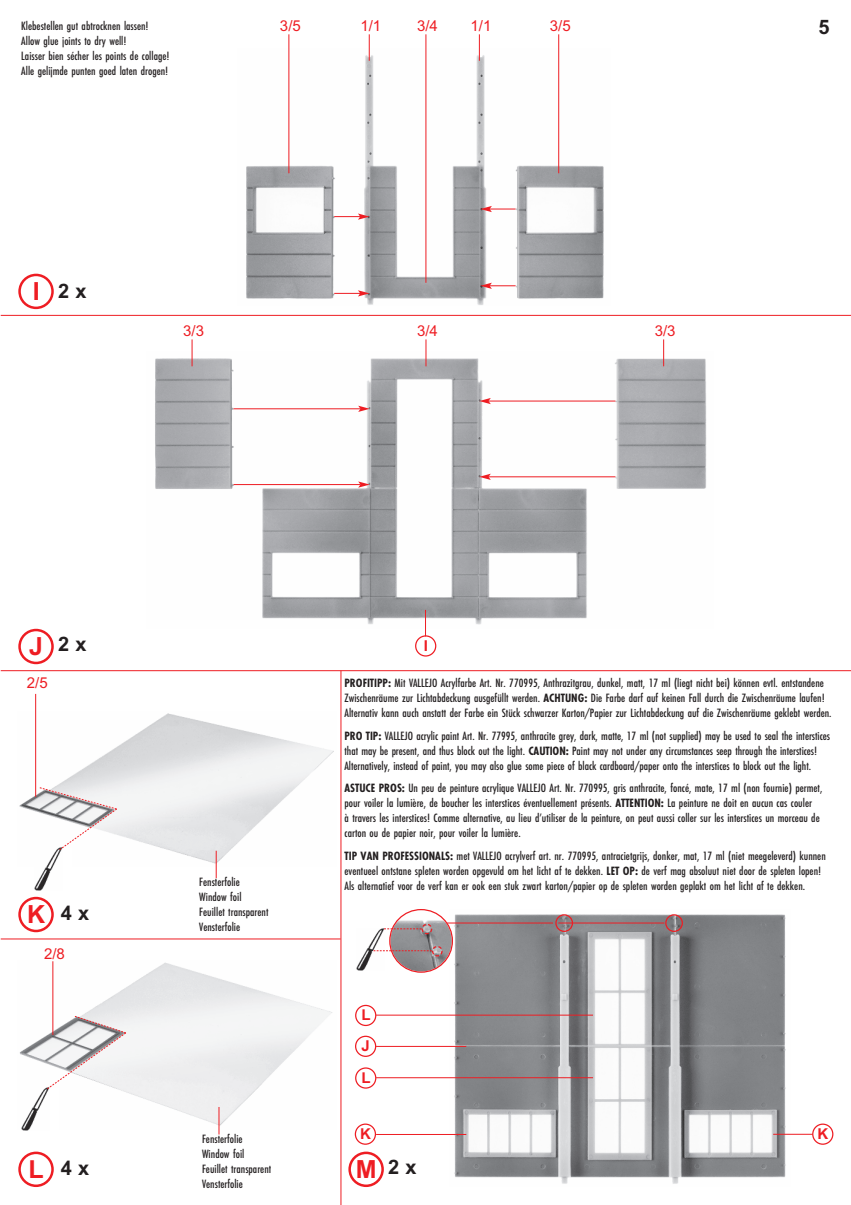
<style>
.page{position:relative;width:851px;height:1205px;background:#fff}
.page>*{position:absolute;margin:0;border:0;box-sizing:border-box;transform-origin:0 0}
.t1{font:700 25px "Arial";color:#ee1d23}
.t2{font:700 20px "Arial";color:#231f20}
.t3{font:15px "Arial";color:#ee1d23}
.t4{font:700 15px "Arial";color:#ee1d23}
.t5{font:12.5px/15px "Futura EF Medium Con";color:#231f20}
.s1{font-family:"Futura EF Bold Con"}
</style>
<div class="page">
<img style="left:19px;top:711px;width:315px;height:155px">
<img style="left:19px;top:961px;width:313px;height:168px">
<img style="left:449px;top:914px;width:340px;height:270px">
<img style="left:246px;top:49px;width:358px;height:256px">
<img style="left:155px;top:352px;width:552px;height:273px">
<hr style="left:340px;top:670px;width:1px;height:535px;background:#ee1d23">
<hr style="left:1px;top:315px;width:849px;height:1px;background:#ee1d23">
<hr style="left:1px;top:670px;width:849px;height:1px;background:#ee1d23">
<hr style="left:1px;top:938px;width:339px;height:1px;background:#ee1d23">
<svg style="left:480px;top:206px;width:35px;height:6px"></svg>
<svg style="left:480px;top:283px;width:35px;height:6px"></svg>
<svg style="left:334px;top:213px;width:35px;height:7px"></svg>
<svg style="left:334px;top:290px;width:35px;height:6px"></svg>
<svg style="left:369px;top:34px;width:1px;height:27px"></svg>
<svg style="left:479px;top:34px;width:1px;height:27px"></svg>
<hr style="left:425px;top:34px;width:1px;height:249px;background:#ee1d23">
<hr style="left:288px;top:34px;width:1px;height:139px;background:#ee1d23">
<svg style="left:425px;top:339px;width:1px;height:27px"></svg>
<svg style="left:192px;top:339px;width:1px;height:27px"></svg>
<svg style="left:663px;top:339px;width:1px;height:27px"></svg>
<hr style="left:558px;top:34px;width:1px;height:139px;background:#ee1d23">
<hr style="left:488px;top:476px;width:127px;height:1px;background:#ee1d23">
<svg style="left:479px;top:474px;width:11px;height:6px"></svg>
<hr style="left:488px;top:401px;width:127px;height:1px;background:#ee1d23">
<svg style="left:479px;top:398px;width:11px;height:6px"></svg>
<hr style="left:233px;top:484px;width:127px;height:1px;background:#ee1d23">
<svg style="left:358px;top:481px;width:11px;height:7px"></svg>
<hr style="left:233px;top:408px;width:127px;height:1px;background:#ee1d23">
<svg style="left:358px;top:406px;width:11px;height:6px"></svg>
<hr style="left:376px;top:1134px;width:90px;height:1px;background:#ee1d23">
<hr style="left:376px;top:1046px;width:90px;height:1px;background:#ee1d23">
<hr style="left:376px;top:1077px;width:217px;height:1px;background:#ee1d23">
<hr style="left:773px;top:1134px;width:39px;height:1px;background:#ee1d23">
<svg style="left:355px;top:1035px;width:21px;height:22px"></svg>
<svg style="left:18px;top:274px;width:36px;height:35px"></svg>
<svg style="left:18px;top:629px;width:36px;height:35px"></svg>
<svg style="left:18px;top:897px;width:36px;height:35px"></svg>
<svg style="left:18px;top:1151px;width:36px;height:36px"></svg>
<svg style="left:348px;top:1151px;width:36px;height:36px"></svg>
<svg style="left:415px;top:610px;width:21px;height:46px"></svg>
<svg style="left:355px;top:1123px;width:21px;height:22px"></svg>
<svg style="left:812px;top:1123px;width:21px;height:22px"></svg>
<svg style="left:355px;top:1067px;width:21px;height:21px"></svg>
<hr style="left:376px;top:1015px;width:217px;height:1px;background:#ee1d23">
<svg style="left:355px;top:1005px;width:21px;height:21px"></svg>
<svg style="left:555px;top:914px;width:18px;height:18px"></svg>
<svg style="left:665px;top:914px;width:17px;height:18px"></svg>
<img style="left:357px;top:940px;width:16px;height:30px">
<hr style="left:447px;top:922px;width:106px;height:1px;background:#ee1d23">
<hr style="left:558px;top:922px;width:106px;height:1px;background:#ee1d23">
<svg style="left:373px;top:909px;width:80px;height:64px"></svg>
<div style="left:21px;top:1087px;width:38px;height:48px;background:#fff"></div>
<img style="left:21px;top:1088px;width:28px;height:42px">
<hr style="left:53px;top:961px;width:1px;height:74px;background:#ee1d23">
<svg style="left:219px;top:1107px;width:1px;height:27px"></svg>
<svg style="left:46px;top:1015px;width:81px;height:74px"></svg>
<div style="left:34px;top:848px;width:38px;height:47px;background:#fff"></div>
<img style="left:34px;top:850px;width:28px;height:40px">
<hr style="left:35px;top:694px;width:1px;height:103px;background:#ee1d23">
<svg style="left:216px;top:851px;width:1px;height:27px"></svg>
<svg style="left:39px;top:787px;width:79px;height:63px"></svg>
<p class="t5" style="left:21px;top:19px;width:150px">Klebestellen gut abtrocknen lassen!<br>Allow glue joints to dry well!<br>Laisser bien sécher les points de collage!<br>Alle gelijmde punten goed laten drogen!</p>
<p class="t3" style="left:280px;top:17px;width:22px">3/5</p>
<p class="t3" style="left:360px;top:17px;width:22px">1/1</p>
<p class="t3" style="left:417px;top:17px;width:22px">3/4</p>
<p class="t3" style="left:470px;top:17px;width:22px">1/1</p>
<p class="t3" style="left:549px;top:17px;width:22px">3/5</p>
<h2 class="t2" style="left:818px;top:16px;width:13px">5</h2>
<h1 class="t1" style="left:33px;top:277px;width:8px">I</h1>
<h2 class="t2" style="left:58px;top:279px;width:30px">2 x</h2>
<p class="t3" style="left:183px;top:322px;width:22px">3/3</p>
<p class="t3" style="left:417px;top:322px;width:22px">3/4</p>
<p class="t3" style="left:654px;top:322px;width:22px">3/3</p>
<h1 class="t1" style="left:29px;top:632px;width:15px">J</h1>
<p class="t3" style="left:27px;top:674px;width:22px">2/5</p>
<h2 class="t2" style="left:58px;top:633px;width:30px">2 x</h2>
<h1 class="t1" style="left:27px;top:900px;width:20px">K</h1>
<h2 class="t2" style="left:61px;top:902px;width:30px">4 x</h2>
<p class="t3" style="left:44px;top:945px;width:22px">2/8</p>
<p class="t5" style="left:199px;top:875px;width:71px">Fensterfolie<br>Window foil<br>Feuillet transparent<br>Vensterfolie</p>
<p class="t4" style="left:423px;top:637px;width:6px">I</p>
<p class="t5" style="left:344px;top:676px;width:488px"><span class="s1">PROFITIPP:</span> Mit VALLEJO Acrylfarbe Art. Nr. 770995, Anthrazitgrau, dunkel, matt, 17 ml (liegt nicht bei) können evtl. entstandene<br>Zwischenräume zur Lichtabdeckung ausgefüllt werden. <span class="s1">ACHTUNG:</span> Die Farbe darf auf keinen Fall durch die Zwischenräume laufen!<br>Alternativ kann auch anstatt der Farbe ein Stück schwarzer Karton/Papier zur Lichtabdeckung auf die Zwischenräume geklebt werden.</p>
<p class="t5" style="left:344px;top:729px;width:487px"><span class="s1">PRO TIP:</span> VALLEJO acrylic paint Art. Nr. 77995, anthracite grey, dark, matte, 17 ml (not supplied) may be used to seal the interstices that may be present, and thus block out the light. <span class="s1">CAUTION:</span> Paint may not under any circumstances seep through the interstices!<br>Alternatively, instead of paint, you may also glue some piece of black cardboard/paper onto the interstices to block out the light.</p>
<p class="t5" style="left:344px;top:781px;width:479px"><span class="s1">ASTUCE PROS:</span> Un peu de peinture acrylique VALLEJO Art. Nr. 770995, gris anthracite, foncé, mate, 17 ml (non fournie) permet, pour voiler la lumière, de boucher les interstices éventuellement présents. <span class="s1">ATTENTION:</span> La peinture ne doit en aucun cas couler<br>à travers les interstices! Comme alternative, au lieu d’utiliser de la peinture, on peut aussi coller sur les interstices un morceau de carton ou de papier noir, pour voiler la lumière.</p>
<p class="t5" style="left:344px;top:849px;width:482px"><span class="s1">TIP VAN PROFESSIONALS:</span> met VALLEJO acrylverf art. nr. 770995, antracietgrijs, donker, mat, 17 ml (niet meegeleverd) kunnen eventueel ontstane spleten worden opgevuld om het licht af te dekken. <span class="s1">LET OP:</span> de verf mag absoluut niet door de spleten lopen!<br>Als alternatief voor de verf kan er ook een stuk zwart karton/papier op de spleten worden geplakt om het licht af te dekken.</p>
<p class="t4" style="left:361px;top:1006px;width:11px">L</p>
<p class="t4" style="left:361px;top:1037px;width:10px">J</p>
<p class="t4" style="left:361px;top:1069px;width:11px">L</p>
<p class="t4" style="left:360px;top:1125px;width:12px">K</p>
<p class="t4" style="left:817px;top:1125px;width:12px">K</p>
<p class="t5" style="left:202px;top:1132px;width:71px">Fensterfolie<br>Window foil<br>Feuillet transparent<br>Vensterfolie</p>
<h2 class="t2" style="left:61px;top:1157px;width:30px">4 x</h2>
<h2 class="t2" style="left:388px;top:1155px;width:30px">2 x</h2>
<h1 class="t1" style="left:29px;top:1155px;width:17px">L</h1>
<h1 class="t1" style="left:356px;top:1155px;width:22px">M</h1>
</div>
